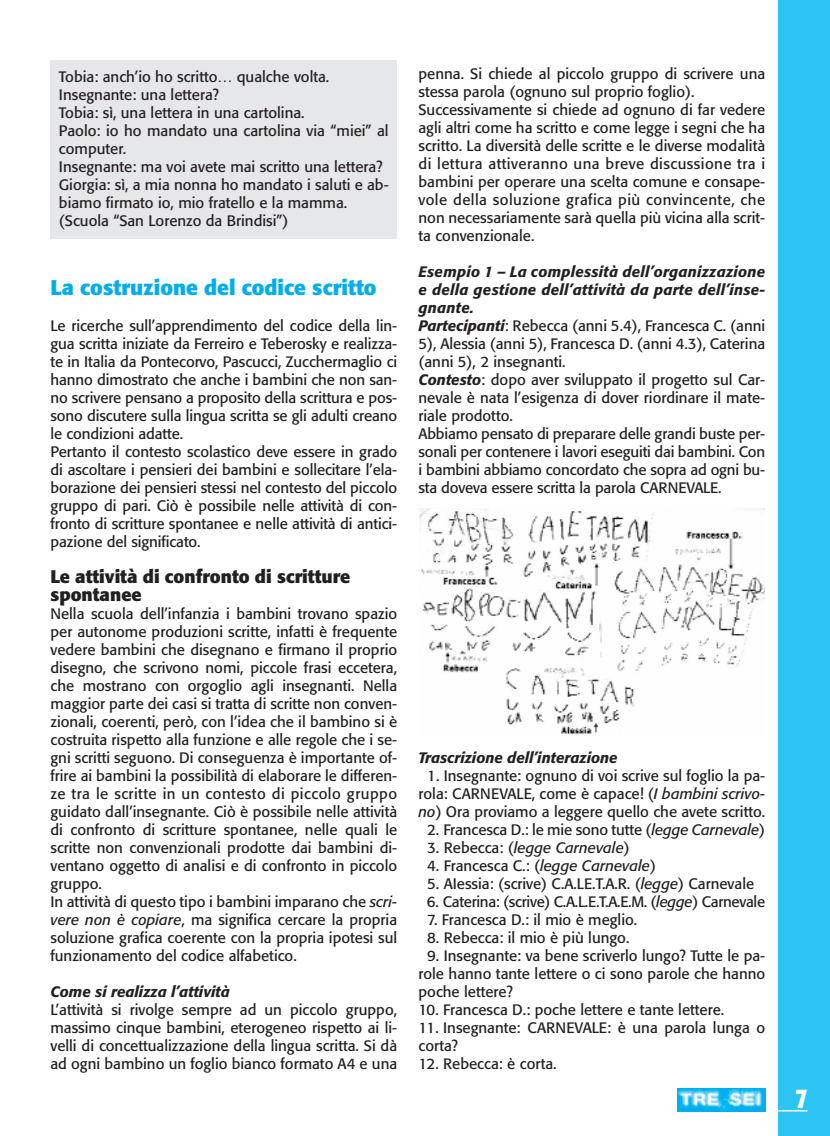
<style>
.page{position:relative;width:830px;height:1136px;background:#fff}
.page>*{position:absolute;margin:0;border:0;box-sizing:border-box;transform-origin:0 0}
.t1{font:700 26.85px "Formata";color:#fff;scale:.8 1}
.t2{font:700 21px "Formata";color:#00aeef}
.t3{font:700 18px/18px "Formata";color:#231f20}
.t4{font:15px/18px "Formata";color:#231f20}
.t5{font:italic 500 15px "Formata";color:#231f20}
.t6{font:15px "Formata";letter-spacing:-.02em;color:#231f20}
.t7{font:italic 15px "Formata";color:#231f20}
.s1{font-style:italic}
.s2{font-weight:500;font-style:italic}
.s3{font-style:normal}
</style>
<div class="page">
<div style="left:778px;top:0;width:51px;height:1136px;background:#2bc4f3"></div>
<hr style="left:778px;top:1109px;width:29px;height:2px;background:#fff">
<img style="left:677px;top:1088px;width:88px;height:23px">
<img style="left:419px;top:508px;width:345px;height:227px">
<div style="left:50px;top:60px;width:347px;height:179px;background:#e6e7e9"></div>
<p class="t4" style="left:59px;top:69px;width:331px">Tobia: anch’io ho scritto… qualche volta.<br>Insegnante: una lettera?<br>Tobia: sì, una lettera in una cartolina.<br>Paolo: io ho mandato una cartolina via “miei” al computer.<br>Insegnante: ma voi avete mai scritto una lettera?<br>Giorgia: sì, a mia nonna ho mandato i saluti e ab&shy;biamo firmato io, mio fratello e la mamma. (Scuola “San Lorenzo da Brindisi”)</p>
<h2 class="t2" style="left:50px;top:278px;width:327px">La costruzione del codice scritto</h2>
<p class="t4" style="left:50px;top:318px;width:348px">Le ricerche sull’apprendimento del codice della lin&shy;gua scritta iniziate da Ferreiro e Teberosky e realizza&shy;te in Italia da Pontecorvo, Pascucci, Zucchermaglio ci hanno dimostrato che anche i bambini che non san&shy;no scrivere pensano a proposito della scrittura e pos&shy;sono discutere sulla lingua scritta se gli adulti creano le condizioni adatte.<br>Pertanto il contesto scolastico deve essere in grado di ascoltare i pensieri dei bambini e sollecitare l’ela&shy;borazione dei pensieri stessi nel contesto del piccolo gruppo di pari. Ciò è possibile nelle attività di con&shy;fronto di scritture spontanee e nelle attività di antici&shy;pazione del significato.</p>
<p class="t3" style="left:50px;top:569px;width:301px">Le attività di confronto di scritture spontanee</p>
<p class="t4" style="left:50px;top:606px;width:348px">Nella scuola dell’infanzia i bambini trovano spazio per autonome produzioni scritte, infatti è frequente vedere bambini che disegnano e firmano il proprio disegno, che scrivono nomi, piccole frasi eccetera, che mostrano con orgoglio agli insegnanti. Nella maggior parte dei casi si tratta di scritte non conven&shy;zionali, coerenti, però, con l’idea che il bambino si è costruita rispetto alla funzione e alle regole che i se&shy;gni scritti seguono. Di conseguenza è importante of&shy;frire ai bambini la possibilità di elaborare le differen&shy;ze tra le scritte in un contesto di piccolo gruppo guidato dall’insegnante. Ciò è possibile nelle attività di confronto di scritture spontanee, nelle quali le scritte non convenzionali prodotte dai bambini di&shy;ventano oggetto di analisi e di confronto in piccolo gruppo.<br>In attività di questo tipo i bambini imparano che <span class="s1">scri&shy;vere non è copiare</span>, ma significa cercare la propria soluzione grafica coerente con la propria ipotesi sul funzionamento del codice alfabetico.</p>
<p class="t5" style="left:50px;top:985px;width:181px">Come si realizza l’attività</p>
<p class="t4" style="left:50px;top:1002px;width:348px;text-align:justify">L’attività si rivolge sempre ad un piccolo gruppo, massimo cinque bambini, eterogeneo rispetto ai li&shy;velli di concettualizzazione della lingua scritta. Si dà ad ogni bambino un foglio bianco formato A4 e una</p>
<p class="t4" style="left:418px;top:66px;width:348px">penna. Si chiede al piccolo gruppo di scrivere una stessa parola (ognuno sul proprio foglio).<br>Successivamente si chiede ad ognuno di far vedere agli altri come ha scritto e come legge i segni che ha scritto. La diversità delle scritte e le diverse modalità di lettura attiveranno una breve discussione tra i bambini per operare una scelta comune e consape&shy;vole della soluzione grafica più convincente, che non necessariamente sarà quella più vicina alla scrit&shy;ta convenzionale.</p>
<p class="t4" style="left:418px;top:264px;width:348px"><span class="s2">Esempio 1 – La complessità dell’organizzazione e della gestione dell’attività da parte dell’inse&shy;gnante.<br>Partecipanti</span>: Rebecca (anni 5.4), Francesca C. (anni 5), Alessia (anni 5), Francesca D. (anni 4.3), Caterina (anni 5), 2 insegnanti.<br><span class="s2">Contesto</span>: dopo aver sviluppato il progetto sul Car&shy;nevale è nata l’esigenza di dover riordinare il mate&shy;riale prodotto.<br>Abbiamo pensato di preparare delle grandi buste per&shy;sonali per contenere i lavori eseguiti dai bambini. Con i bambini abbiamo concordato che sopra ad ogni bu&shy;sta doveva essere scritta la parola CARNEVALE.</p>
<p class="t5" style="left:418px;top:751px;width:200px">Trascrizione dell’interazione</p>
<p class="t4" style="left:418px;top:768px;width:348px;text-align:center">1. Insegnante: ognuno di voi scrive sul foglio la pa&shy;rola: CARNEVALE, come è capace! (<span class="s1">I bambini scrivo&shy;no</span>) Ora proviamo a leggere quello che avete scritto.</p>
<p class="t4" style="left:427px;top:822px;width:339px">2. Francesca D.: le mie sono tutte (<span class="s1">legge Carnevale</span>)</p>
<p class="t7" style="left:427px;top:841px;width:204px"><span class="s3">3. Rebecca: (</span>legge Carnevale<span class="s3">)</span></p>
<p class="t4" style="left:427px;top:858px;width:230px">4. Francesca C.: (<span class="s1">legge Carnevale</span>)</p>
<p class="t4" style="left:427px;top:876px;width:328px">5. AIessia: (scrive) C.A.LE.T.A.R. (<span class="s1">legge</span>) Carnevale</p>
<p class="t6" style="left:427px;top:895px;width:340px">6. Caterina: (scrive) C.A.L.E.T.A.E.M. (<span class="s1">legge</span>) Carnevale</p>
<p class="t4" style="left:427px;top:912px;width:211px">7. Francesca D.: il mio è meglio.</p>
<p class="t4" style="left:427px;top:930px;width:204px">8. Rebecca: il mio è più lungo.</p>
<p class="t4" style="left:418px;top:948px;width:348px;text-align:justify;text-indent:9px">9. Insegnante: va bene scriverlo lungo? Tutte le pa&shy;role hanno tante lettere o ci sono parole che hanno poche lettere?</p>
<p class="t4" style="left:418px;top:1002px;width:307px">10. Francesca D.: poche lettere e tante lettere.</p>
<p class="t4" style="left:418px;top:1020px;width:348px">11. Insegnante: CARNEVALE: è una parola lunga o corta?</p>
<p class="t4" style="left:418px;top:1056px;width:140px">12. Rebecca: è corta.</p>
<h1 class="t1" style="left:795px;top:1086px;width:17px">7</h1>
</div>
